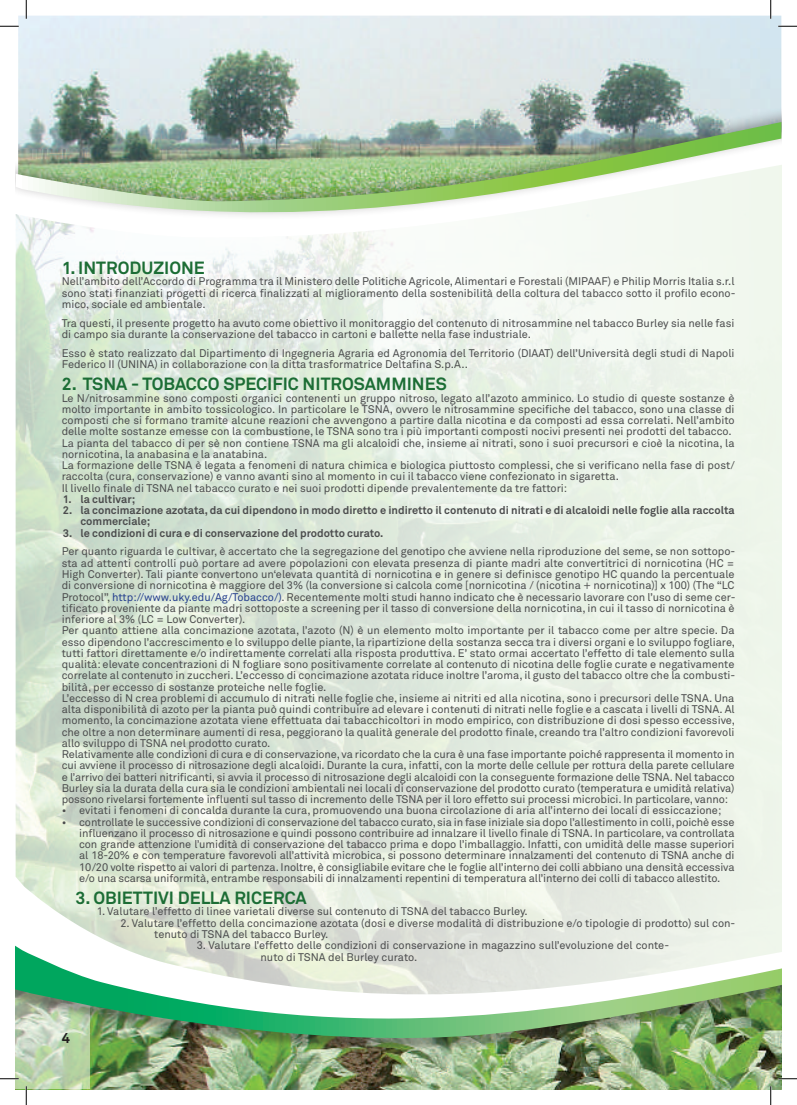
<style>
.page{position:relative;width:797px;height:1105px;background:#fff}
.page>*{position:absolute;margin:0;border:0;box-sizing:border-box;transform-origin:0 0}
.t1{font:700 17.5px "Akkurat";color:#1c6d35}
.t2{font:700 14.38px "Akkurat";color:#231f20}
.t3{font:11px/11.2px "Akkurat";color:#4b4c4d}
.t4{font:700 11px/11.2px "Akkurat";color:#4b4c4d}
.s1{color:#253f8e}
</style>
<div class="page">
<img style="left:18px;top:16px;width:763px;height:44px">
<img style="left:16px;top:237px;width:765px;height:591px">
<div style="left:16px;top:60px;width:765px;height:160px;background:#231f20;opacity:.4"></div>
<img style="left:16px;top:122px;width:765px;height:115px">
<img style="left:16px;top:828px;width:765px;height:261px">
<svg style="left:0;top:25px;width:19px;height:2px"></svg>
<svg style="left:778px;top:25px;width:19px;height:2px"></svg>
<svg style="left:0;top:1078px;width:19px;height:1px"></svg>
<svg style="left:778px;top:1078px;width:19px;height:1px"></svg>
<svg style="left:25px;top:0;width:2px;height:19px"></svg>
<svg style="left:25px;top:1086px;width:2px;height:19px"></svg>
<svg style="left:770px;top:0;width:1px;height:19px"></svg>
<svg style="left:770px;top:1086px;width:1px;height:19px"></svg>
<h1 class="t1" style="left:62px;top:257px;width:145px">1. INTRODUZIONE</h1>
<p class="t3" style="left:62px;top:276px;width:675px;text-align:justify">Nell’ambito dell’Accordo di Programma tra il Ministero delle Politiche Agricole, Alimentari e Forestali (MIPAAF) e Philip Morris Italia s.r.l sono stati finanziati progetti di ricerca finalizzati al miglioramento della sostenibilità della coltura del tabacco sotto il profilo econo&shy;mico, sociale ed ambientale.</p>
<p class="t3" style="left:62px;top:317px;width:674px">Tra questi, il presente progetto ha avuto come obiettivo il monitoraggio del contenuto di nitrosammine nel tabacco Burley sia nelle fasi di campo sia durante la conservazione del tabacco in cartoni e ballette nella fase industriale.</p>
<p class="t3" style="left:62px;top:347px;width:674px">Esso è stato realizzato dal Dipartimento di Ingegneria Agraria ed Agronomia del Territorio (DIAAT) dell’Università degli studi di Napoli<br>Federico II (UNINA) in collaborazione con la ditta trasformatrice Deltafina S.p.A..</p>
<h1 class="t1" style="left:62px;top:373px;width:386px">2. TSNA - TOBACCO SPECIFIC NITROSAMMINES</h1>
<p class="t3" style="left:62px;top:392px;width:674px">Le N/nitrosammine sono composti organici contenenti un gruppo nitroso, legato all’azoto amminico. Lo studio di queste sostanze è molto importante in ambito tossicologico. In particolare le TSNA, ovvero le nitrosammine specifiche del tabacco, sono una classe di composti che si formano tramite alcune reazioni che avvengono a partire dalla nicotina e da composti ad essa correlati. Nell’ambito delle molte sostanze emesse con la combustione, le TSNA sono tra i più importanti composti nocivi presenti nei prodotti del tabacco.<br>La pianta del tabacco di per sè non contiene TSNA ma gli alcaloidi che, insieme ai nitrati, sono i suoi precursori e cioè la nicotina, la nornicotina, la anabasina e la anatabina.<br>La formazione delle TSNA è legata a fenomeni di natura chimica e biologica piuttosto complessi, che si verificano nella fase di post/ raccolta (cura, conservazione) e vanno avanti sino al momento in cui il tabacco viene confezionato in sigaretta.<br>Il livello finale di TSNA nel tabacco curato e nei suoi prodotti dipende prevalentemente da tre fattori:</p>
<p class="t4" style="left:63px;top:493px;width:74px">1. la cultivar;</p>
<p class="t4" style="left:80px;top:505px;width:655px;text-indent:-18px">2. la concimazione azotata, da cui dipendono in modo diretto e indiretto il contenuto di nitrati e di alcaloidi nelle foglie alla raccolta commerciale;</p>
<p class="t4" style="left:63px;top:527px;width:322px">3. le condizioni di cura e di conservazione del prodotto curato.</p>
<p class="t3" style="left:62px;top:546px;width:675px">Per quanto riguarda le cultivar, è accertato che la segregazione del genotipo che avviene nella riproduzione del seme, se non sottopo&shy;sta ad attenti controlli può portare ad avere popolazioni con elevata presenza di piante madri alte convertitrici di nornicotina (HC = High Converter). Tali piante convertono un‘elevata quantità di nornicotina e in genere si definisce genotipo HC quando la percentuale di conversione di nornicotina è maggiore del 3% (la conversione si calcola come [nornicotina / (nicotina + nornicotina)] x 100) (The “LC Protocol”, <span class="s1">http://www.uky.edu/Ag/Tobacco/)</span>. Recentemente molti studi hanno indicato che è necessario lavorare con l’uso di seme cer&shy;tificato proveniente da piante madri sottoposte a screening per il tasso di conversione della nornicotina, in cui il tasso di nornicotina è inferiore al 3% (LC = Low Converter).<br>Per quanto attiene alla concimazione azotata, l’azoto (N) è un elemento molto importante per il tabacco come per altre specie. Da esso dipendono l’accrescimento e lo sviluppo delle piante, la ripartizione della sostanza secca tra i diversi organi e lo sviluppo fogliare, tutti fattori direttamente e/o indirettamente correlati alla risposta produttiva. E’ stato ormai accertato l’effetto di tale elemento sulla qualità: elevate concentrazioni di N fogliare sono positivamente correlate al contenuto di nicotina delle foglie curate e negativamente correlate al contenuto in zuccheri. L’eccesso di concimazione azotata riduce inoltre l’aroma, il gusto del tabacco oltre che la combusti&shy;bilità, per eccesso di sostanze proteiche nelle foglie.<br>L’eccesso di N crea problemi di accumulo di nitrati nelle foglie che, insieme ai nitriti ed alla nicotina, sono i precursori delle TSNA. Una alta disponibilità di azoto per la pianta può quindi contribuire ad elevare i contenuti di nitrati nelle foglie e a cascata i livelli di TSNA. Al momento, la concimazione azotata viene effettuata dai tabacchicoltori in modo empirico, con distribuzione di dosi spesso eccessive, che oltre a non determinare aumenti di resa, peggiorano la qualità generale del prodotto finale, creando tra l’altro condizioni favorevoli allo sviluppo di TSNA nel prodotto curato.<br>Relativamente alle condizioni di cura e di conservazione, va ricordato che la cura è una fase importante poiché rappresenta il momento in cui avviene il processo di nitrosazione degli alcaloidi. Durante la cura, infatti, con la morte delle cellule per rottura della parete cellulare e l’arrivo dei batteri nitrificanti, si avvia il processo di nitrosazione degli alcaloidi con la conseguente formazione delle TSNA. Nel tabacco Burley sia la durata della cura sia le condizioni ambientali nei locali di conservazione del prodotto curato (temperatura e umidità relativa) possono rivelarsi fortemente influenti sul tasso di incremento delle TSNA per il loro effetto sui processi microbici. In particolare, vanno:</p>
<p class="t3" style="left:62px;top:805px;width:661px">• evitati i fenomeni di concalda durante la cura, promuovendo una buona circolazione di aria all’interno dei locali di essiccazione;</p>
<p class="t3" style="left:79px;top:816px;width:657px;text-align:justify;text-indent:-17px">• controllate le successive condizioni di conservazione del tabacco curato,sia in fase iniziale sia dopo l’allestimento in colli,poichè esse influenzano il processo di nitrosazione e quindi possono contribuire ad innalzare il livello finale di TSNA. In particolare, va controllata con grande attenzione l’umidità di conservazione del tabacco prima e dopo l’imballaggio. Infatti, con umidità delle masse superiori al 18-20% e con temperature favorevoli all’attività microbica, si possono determinare innalzamenti del contenuto di TSNA anche di 10/20 volte rispetto ai valori di partenza. Inoltre, è consigliabile evitare che le foglie all’interno dei colli abbiano una densità eccessiva e/o una scarsa uniformità, entrambe responsabili di innalzamenti repentini di temperatura all’interno dei colli di tabacco allestito.</p>
<h1 class="t1" style="left:75px;top:887px;width:233px">3. OBIETTIVI DELLA RICERCA</h1>
<p class="t3" style="left:97px;top:906px;width:432px">1. Valutare l’effetto di linee varietali diverse sul contenuto di TSNA del tabacco Burley.</p>
<p class="t3" style="left:154px;top:917px;width:582px;text-indent:-34px">2. Valutare l’effetto della concimazione azotata (dosi e diverse modalità di distribuzione e/o tipologie di prodotto) sul con&shy;tenuto di TSNA del tabacco Burley.</p>
<p class="t3" style="left:260px;top:940px;width:410px;text-indent:-64px">3. Valutare l’effetto delle condizioni di conservazione in magazzino sull’evoluzione del conte&shy;nuto di TSNA del Burley curato.</p>
<h2 class="t2" style="left:62px;top:1029px;width:10px">4</h2>
</div>
